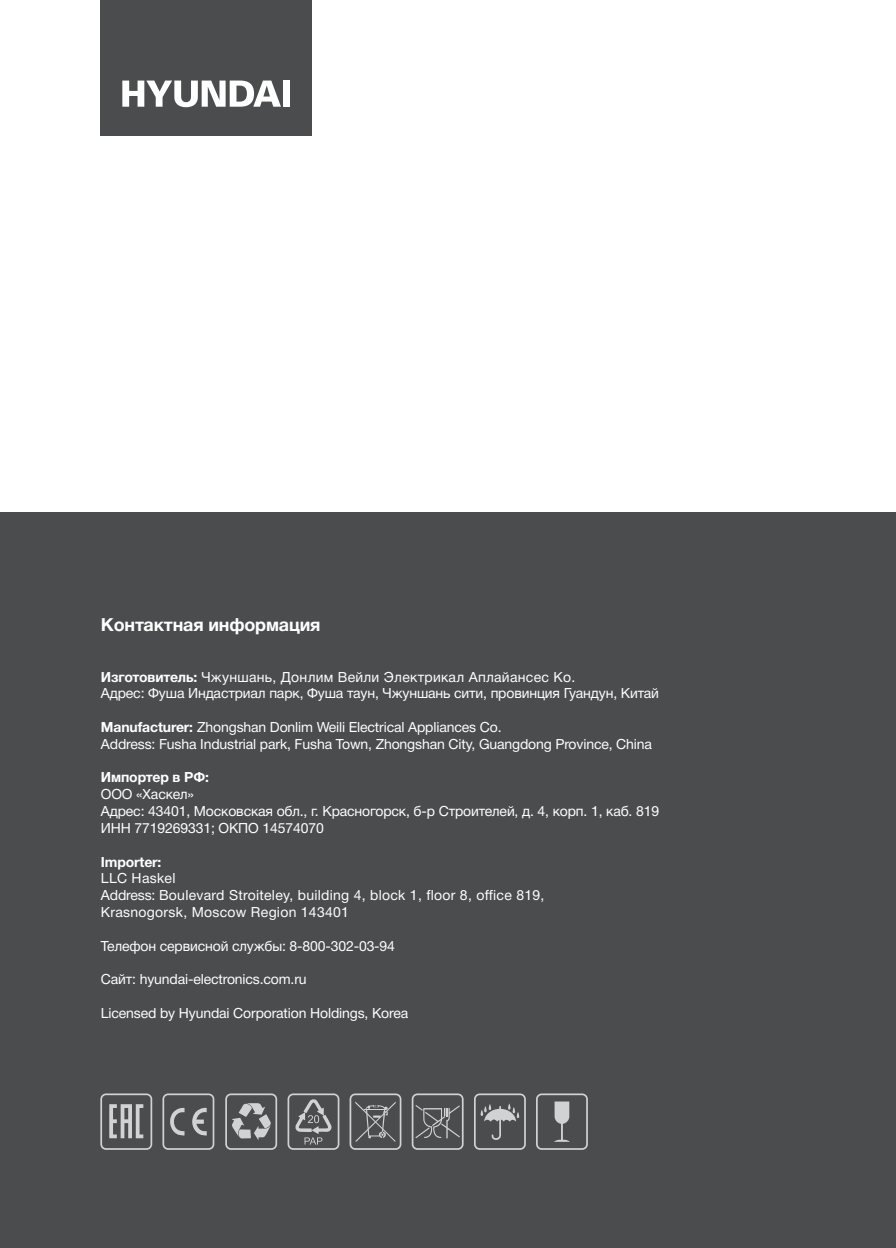
<style>
.page{position:relative;width:896px;height:1248px;background:#fff}
.page>*{position:absolute;margin:0;border:0;box-sizing:border-box;transform-origin:0 0}
.t1{font:700 18px "Helvetica Neue Cyr";letter-spacing:-.01em;color:#fff}
.t2{font:14px "Helvetica Neue Cyr";letter-spacing:-.01em;color:#fff}
.t3{font:14px "Helvetica 5 Normal";letter-spacing:.02em;color:#fff}
.t4{font:700 14px/16.8px "Helvetica Neue Cyr";letter-spacing:-.01em;color:#fff}
.s1{font-family:"Helvetica Neue Cyr";font-weight:700}
.s2{font-weight:700}
.s3{font-weight:400}
.s4{font-family:"Helvetica 5 Normal";font-weight:400}
.s5{font-family:"Helvetica Neue Cyr"}
</style>
<div class="page">
<div style="left:0;top:512px;width:896px;height:735px;background:#4b4c4d"></div>
<div style="left:100px;top:0;width:211px;height:135px;background:#4b4c4d"></div>
<svg style="left:122px;top:81px;width:159px;height:26px"></svg>
<div style="left:283px;top:81px;width:6px;height:26px;background:#fff"></div>
<svg style="left:287px;top:1093px;width:52px;height:56px"></svg>
<svg style="left:100px;top:1093px;width:52px;height:56px"></svg>
<svg style="left:474px;top:1093px;width:52px;height:56px"></svg>
<svg style="left:412px;top:1093px;width:51px;height:56px"></svg>
<svg style="left:536px;top:1093px;width:52px;height:56px"></svg>
<svg style="left:349px;top:1093px;width:52px;height:56px"></svg>
<svg style="left:162px;top:1093px;width:52px;height:56px"></svg>
<svg style="left:225px;top:1093px;width:52px;height:56px"></svg>
<p class="t1" style="left:101px;top:615px;width:221px">Контактная информация</p>
<p class="t3" style="left:101px;top:669px;width:476px"><span class="s1">Изготовитель:</span> Чжуншань, Донлим Вейли Электрикал Аплайансес Ко.</p>
<p class="t2" style="left:101px;top:685px;width:559px">Адрес: Фуша Индастриал парк, Фуша таун, Чжуншань сити, провинция Гуандун, Китай</p>
<p class="t2" style="left:101px;top:719px;width:402px"><span class="s2">Manufacturer:</span> Zhongshan Donlim Weili Electrical Appliances Co.</p>
<p class="t2" style="left:101px;top:736px;width:552px">Address: Fusha Industrial park, Fusha Town, Zhongshan City, Guangdong Province, China</p>
<p class="t4" style="left:101px;top:769px;width:110px">Импортер в РФ:<br><span class="s3">ООО «Хаскел»</span></p>
<p class="t2" style="left:101px;top:803px;width:560px">Адрес: 43401, Московская обл., г. Красногорск, б-р Строителей, д. 4, корп. 1, каб. 819</p>
<p class="t2" style="left:101px;top:820px;width:224px">ИНН 7719269331; ОКПО 14574070</p>
<p class="t4" style="left:101px;top:853px;width:76px">Importer:<br><span class="s4">LLC Haskel</span></p>
<p class="t3" style="left:101px;top:887px;width:445px"><span class="s5">Address:</span> Boulevard Stroiteley, building 4, block 1, floor 8, office 819,</p>
<p class="t3" style="left:101px;top:904px;width:250px">Krasnogorsk, Moscow Region 143401</p>
<p class="t2" style="left:101px;top:937px;width:296px">Телефон сервисной службы: 8-800-302-03-94</p>
<p class="t2" style="left:101px;top:971px;width:207px">Сайт: hyundai-electronics.com.ru</p>
<p class="t2" style="left:101px;top:1005px;width:309px">Licensed by Hyundai Corporation Holdings, Korea</p>
</div>
